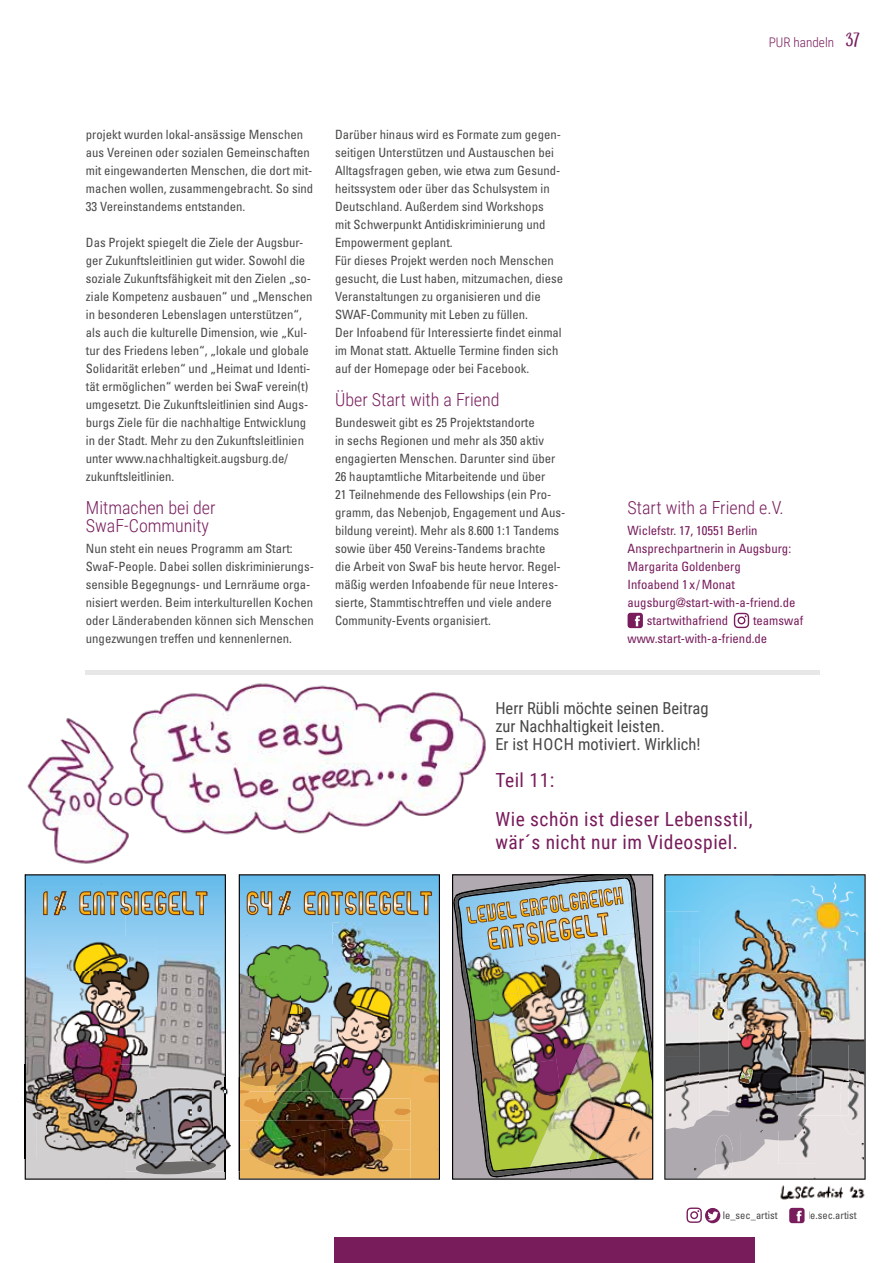
<style>
.page{position:relative;width:893px;height:1263px;background:#fff}
.page>*{position:absolute;margin:0;border:0;box-sizing:border-box;transform-origin:0 0}
.t1{font:19.5px/39.5px "Roboto Condensed";letter-spacing:.025em;color:#781c5c}
.t2{font:300 18px/18px "Roboto Condensed";color:#781c5c}
.t3{font:16.5px/18px "Roboto Condensed";color:#474746}
.t4{font:300 13.2px "Roboto Condensed";color:#781c5c}
.t5{font:condensed 12.75px/18px "Univers LT Std";color:#4a4a49}
.t6{font:condensed 12.75px/18px "Univers LT Std";color:#781c5c}
.t7{font:condensed 10.5px "Univers LT Std";color:#474746}
.s1{font-family:"Eufoniem One";font-weight:400;font-size:21px}
</style>
<div class="page">
<img style="left:664px;top:874px;width:202px;height:306px">
<svg style="left:740px;top:1069px;width:13px;height:14px"></svg>
<svg style="left:25px;top:874px;width:201px;height:306px;background:#95b1c3"></svg>
<img style="left:455px;top:876px;width:135px;height:300px">
<img style="left:589px;top:1166px;width:20px;height:12px">
<img style="left:609px;top:1159px;width:42px;height:19px">
<img style="left:596px;top:1143px;width:1px;height:12px">
<img style="left:632px;top:1064px;width:19px;height:57px">
<img style="left:597px;top:1107px;width:45px;height:48px">
<img style="left:599px;top:1121px;width:52px;height:38px">
<img style="left:626px;top:1075px;width:6px;height:47px">
<img style="left:626px;top:1064px;width:6px;height:11px">
<img style="left:559px;top:1123px;width:37px;height:38px">
<img style="left:595px;top:1123px;width:11px;height:18px">
<img style="left:552px;top:1090px;width:41px;height:38px">
<img style="left:590px;top:1064px;width:36px;height:59px">
<img style="left:588px;top:1165px;width:39px;height:1px">
<img style="left:586px;top:1155px;width:48px;height:7px">
<img style="left:599px;top:1154px;width:38px;height:6px">
<img style="left:586px;top:1156px;width:44px;height:9px">
<div style="left:452px;top:874px;width:201px;height:306px;border:1px solid #000"></div>
<img style="left:239px;top:874px;width:201px;height:306px">
<img style="left:780px;top:1185px;width:85px;height:15px">
<img style="left:21px;top:1065px;width:26px;height:93px">
<img style="left:59px;top:1158px;width:67px;height:1px">
<img style="left:25px;top:1065px;width:1px;height:93px">
<img style="left:47px;top:936px;width:73px;height:129px">
<img style="left:120px;top:936px;width:36px;height:141px">
<img style="left:47px;top:1065px;width:102px;height:34px">
<img style="left:37px;top:1099px;width:30px;height:59px">
<img style="left:67px;top:1141px;width:59px;height:17px">
<img style="left:47px;top:1099px;width:79px;height:42px">
<svg style="left:43px;top:890px;width:165px;height:26px;background:#91a298"></svg>
<svg style="left:246px;top:890px;width:187px;height:26px;background:#92a39c"></svg>
<svg style="left:135px;top:1171px;width:82px;height:3px"></svg>
<img style="left:240px;top:1093px;width:1px;height:78px">
<img style="left:239px;top:1073px;width:70px;height:42px">
<img style="left:126px;top:1077px;width:114px;height:94px">
<img style="left:225px;top:1077px;width:1px;height:94px">
<img style="left:135px;top:1161px;width:82px;height:10px">
<img style="left:669px;top:972px;width:10px;height:20px">
<img style="left:465px;top:874px;width:186px;height:190px">
<div style="left:334px;top:1237px;width:421px;height:26px;background:#781c5c"></div>
<svg style="left:628px;top:613px;width:15px;height:15px"></svg>
<svg style="left:734px;top:613px;width:15px;height:15px"></svg>
<img style="left:27px;top:683px;width:459px;height:181px">
<svg style="left:789px;top:1208px;width:15px;height:15px"></svg>
<svg style="left:686px;top:1207px;width:34px;height:16px"></svg>
<div style="left:86px;top:670px;width:734px;height:5px;background:#e7e7e7"></div>
<p class="t4" style="left:769px;top:33px;width:93px">PUR handeln <span class="s1">37</span></p>
<p class="t5" style="left:86px;top:125px;width:229px">projekt wurden lokal-ansässige Menschen aus Vereinen oder sozialen Gemeinschaften mit eingewanderten Menschen, die dort mit&shy;machen wollen, zusammengebracht. So sind 33 Vereinstandems entstanden.</p>
<p class="t5" style="left:86px;top:233px;width:228px">Das Projekt spiegelt die Ziele der Augsbur&shy;ger Zukunftsleitlinien gut wider. Sowohl die soziale Zukunftsfähigkeit mit den Zielen „so&shy;ziale Kompetenz ausbauen“ und „Menschen in besonderen Lebenslagen unterstützen“, als auch die kulturelle Dimension, wie „Kul&shy;tur des Friedens leben“, „lokale und globale Solidarität erleben“ und „Heimat und Identi&shy;tät ermöglichen“ werden bei SwaF verein(t) umgesetzt. Die Zukunftsleitlinien sind Augs&shy;burgs Ziele für die nachhaltige Entwicklung in der Stadt. Mehr zu den Zukunftsleitlinien unter www.nachhaltigkeit.augsburg.de/ zukunftsleitlinien.</p>
<h2 class="t2" style="left:86px;top:498px;width:131px">Mitmachen bei der<br>SwaF-Community</h2>
<p class="t5" style="left:86px;top:539px;width:230px">Nun steht ein neues Programm am Start:<br>SwaF-People. Dabei sollen diskriminierungs&shy;sensible Begegnungs- und Lernräume orga&shy;nisiert werden. Beim interkulturellen Kochen oder Länderabenden können sich Menschen ungezwungen treffen und kennenlernen.</p>
<p class="t5" style="left:335px;top:125px;width:230px">Darüber hinaus wird es Formate zum gegen&shy;seitigen Unterstützen und Austauschen bei Alltagsfragen geben, wie etwa zum Gesund&shy;heitssystem oder über das Schulsystem in Deutschland. Außerdem sind Workshops<br>mit Schwerpunkt Antidiskriminierung und Empowerment geplant.<br>Für dieses Projekt werden noch Menschen gesucht, die Lust haben, mitzumachen, diese Veranstaltungen zu organisieren und die SWAF-Community mit Leben zu füllen.<br>Der Infoabend für Interessierte findet einmal im Monat statt. Aktuelle Termine finden sich auf der Homepage oder bei Facebook.</p>
<h2 class="t2" style="left:335px;top:390px;width:166px">Über Start with a Friend</h2>
<p class="t5" style="left:335px;top:413px;width:232px">Bundesweit gibt es 25 Projektstandorte<br>in sechs Regionen und mehr als 350 aktiv engagierten Menschen. Darunter sind über 26 hauptamtliche Mitarbeitende und über<br>21 Teilnehmende des Fellowships (ein Pro&shy;gramm, das Nebenjob, Engagement und Aus&shy;bildung vereint). Mehr als 8.600 1:1 Tandems sowie über 450 Vereins-Tandems brachte<br>die Arbeit von SwaF bis heute hervor. Regel&shy;mäßig werden Infoabende für neue Interes&shy;sierte, Stammtischtreffen und viele andere Community-Events organisiert.</p>
<h2 class="t2" style="left:628px;top:498px;width:158px">Start with a Friend e.V.</h2>
<p class="t6" style="left:628px;top:521px;width:132px">Wiclefstr. 17, 10551 Berlin</p>
<p class="t6" style="left:628px;top:539px;width:165px">Ansprechpartnerin in Augsburg:</p>
<p class="t6" style="left:628px;top:557px;width:115px">Margarita Goldenberg</p>
<p class="t6" style="left:628px;top:575px;width:109px">Infoabend 1 x /Monat</p>
<p class="t6" style="left:628px;top:593px;width:169px">augsburg@start-with-a-friend.de</p>
<p class="t6" style="left:647px;top:611px;width:83px">startwithafriend</p>
<p class="t6" style="left:628px;top:611px;width:177px;text-indent:125px">teamswaf www.start-with-a-friend.de</p>
<p class="t3" style="left:495px;top:698px;width:215px">Herr Rübli möchte seinen Beitrag zur Nachhaltigkeit leisten.<br>Er ist HOCH motiviert. Wirklich!</p>
<h1 class="t1" style="left:495px;top:759px;width:259px">Teil 11:<br>Wie schön ist dieser Lebensstil,</h1>
<h1 class="t1" style="left:495px;top:821px;width:244px">wär´s nicht nur im Videospiel.</h1>
<p class="t7" style="left:723px;top:1209px;width:56px">le_sec_artist</p>
<p class="t7" style="left:808px;top:1209px;width:50px">le.sec.artist</p>
</div>
